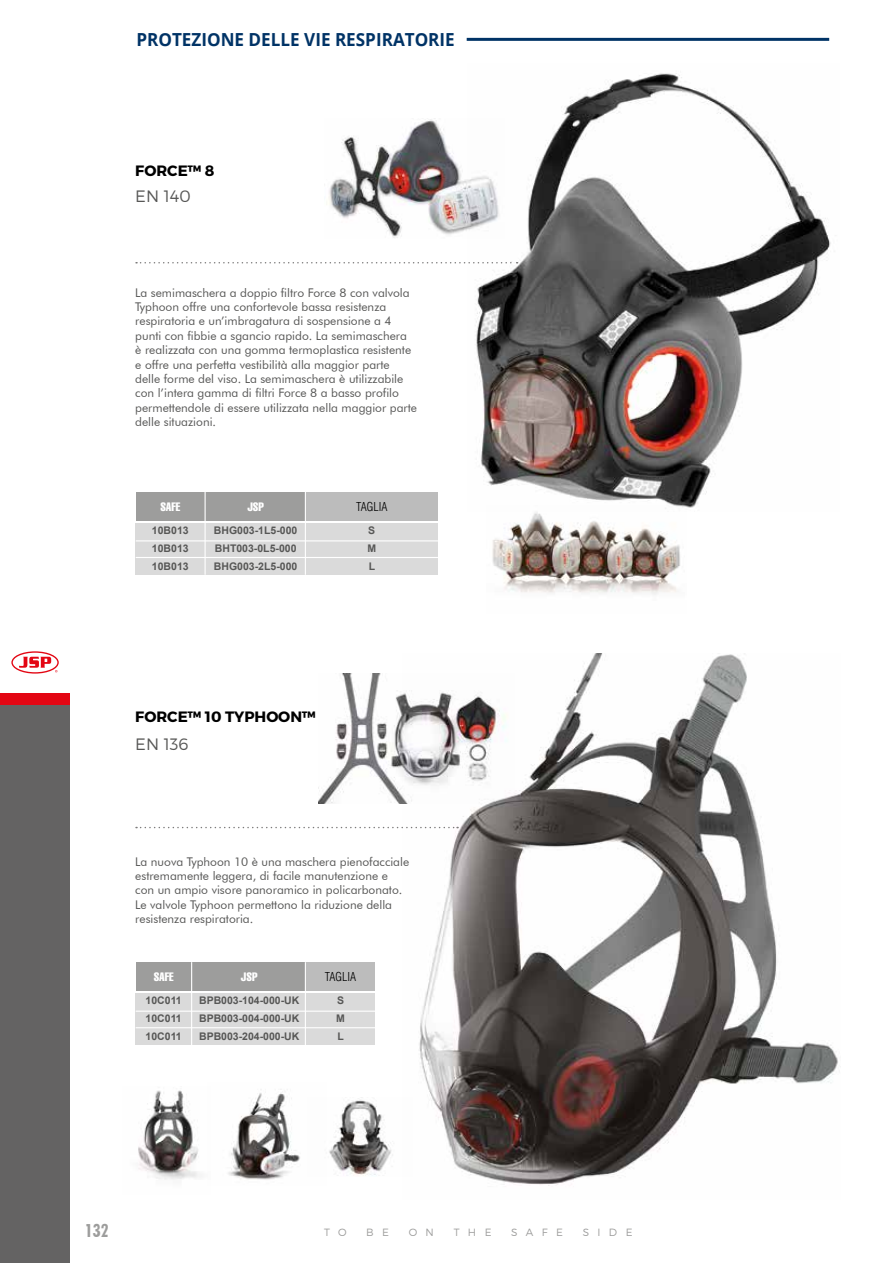
<style>
.page{position:relative;width:893px;height:1263px;background:#fff}
.page>*{position:absolute;margin:0;border:0;box-sizing:border-box;transform-origin:0 0}
.t1{font:700 18px "Open Sans";color:#036;scale:.95 1}
.t2{font:700 condensed 18px "Futura BT";color:#9d9d9c}
.t3{font:300 16.5px "Montserrat";color:#575756}
.t4{font:700 15px "Montserrat";color:#000}
.t5{font:12px/14.4px "Futura BT";color:#575756}
.t6{font:12px "Helvetica LT Std Comp";color:#fff}
.t7{font:300 condensed 12px "Helvetica LT Std";color:#000}
.t8{font:700 10.5px/18px "Arial";color:#575756;text-align:justify}
.t9{font:300 10.5px "Montserrat";letter-spacing:.8em;color:#9d9d9c}
</style>
<div class="page">
<img style="left:406px;top:654px;width:432px;height:532px">
<img style="left:138px;top:1090px;width:60px;height:90px">
<img style="left:228px;top:1089px;width:72px;height:91px">
<img style="left:329px;top:1098px;width:83px;height:78px">
<hr style="left:467px;top:38px;width:362px;height:3px;background:#036">
<img style="left:468px;top:73px;width:363px;height:435px">
<div style="left:282px;top:492px;width:156px;height:28px;background:#bcbcbc"></div>
<div style="left:136px;top:492px;width:170px;height:28px;background:#9d9d9c"></div>
<div style="left:135px;top:523px;width:303px;height:51px;background:#dadada"></div>
<hr style="left:305px;top:492px;width:1px;height:83px;background:#fff">
<hr style="left:136px;top:540px;width:302px;height:1px;background:#fff">
<hr style="left:136px;top:557px;width:302px;height:1px;background:#fff">
<hr style="left:205px;top:492px;width:1px;height:83px;background:#fff">
<div style="left:282px;top:963px;width:93px;height:28px;background:#bcbcbc"></div>
<div style="left:136px;top:963px;width:170px;height:28px;background:#9d9d9c"></div>
<div style="left:135px;top:993px;width:240px;height:51px;background:#dadada"></div>
<hr style="left:305px;top:962px;width:1px;height:83px;background:#fff">
<hr style="left:136px;top:1010px;width:239px;height:2px;background:#fff">
<hr style="left:136px;top:1027px;width:239px;height:1px;background:#fff">
<hr style="left:191px;top:962px;width:1px;height:83px;background:#fff">
<svg style="left:136px;top:262px;width:382px;height:1px"></svg>
<svg style="left:136px;top:827px;width:322px;height:1px"></svg>
<img style="left:486px;top:506px;width:201px;height:89px">
<img style="left:326px;top:118px;width:178px;height:120px">
<img style="left:319px;top:673px;width:196px;height:131px">
<div style="left:0;top:693px;width:70px;height:30px;background:#e30613"></div>
<svg style="left:11px;top:651px;width:48px;height:23px"></svg>
<div style="left:0;top:705px;width:70px;height:558px;background:#646363"></div>
<h1 class="t1" style="left:136px;top:26px;width:337px">PROTEZIONE DELLE VIE RESPIRATORIE</h1>
<p class="t4" style="left:135px;top:161px;width:81px">FORCE™ 8</p>
<h2 class="t3" style="left:135px;top:186px;width:57px">EN 140</h2>
<p class="t5" style="left:135px;top:285px;width:283px">La semimaschera a doppio filtro Force 8 con valvola Typhoon offre una confortevole bassa resistenza respiratoria e un’imbragatura di sospensione a 4 punti con fibbie a sgancio rapido. La semimaschera<br>è realizzata con una gomma termoplastica resistente e offre una perfetta vestibilità alla maggior parte delle forme del viso. La semimaschera è utilizzabile con l’intera gamma di filtri Force 8 a basso profilo permettendole di essere utilizzata nella maggior parte delle situazioni.</p>
<p class="t6" style="left:160px;top:499px;width:22px">SAFE</p>
<p class="t8" style="left:152px;top:522px;width:38px">10B013<br>10B013<br>10B013</p>
<p class="t6" style="left:247px;top:499px;width:18px">JSP</p>
<p class="t7" style="left:356px;top:499px;width:33px">TAGLIA</p>
<p class="t8" style="left:214px;top:522px;width:85px">BHG003-1L5-000<br>BHT003-0L5-000<br>BHG003-2L5-000</p>
<p class="t8" style="left:367px;top:522px;width:10px">S M L</p>
<p class="t4" style="left:135px;top:707px;width:182px">FORCE™ 10 TYPHOON™</p>
<h2 class="t3" style="left:135px;top:734px;width:55px">EN 136</h2>
<p class="t5" style="left:135px;top:854px;width:275px">La nuova Typhoon 10 è una maschera pienofacciale estremamente leggera, di facile manutenzione e con un ampio visore panoramico in policarbonato.<br>Le valvole Typhoon permettono la riduzione della resistenza respiratoria.</p>
<p class="t6" style="left:154px;top:969px;width:22px">SAFE</p>
<p class="t8" style="left:146px;top:992px;width:38px">10C011<br>10C011<br>10C011</p>
<p class="t6" style="left:241px;top:969px;width:18px">JSP</p>
<p class="t7" style="left:325px;top:969px;width:33px">TAGLIA</p>
<p class="t8" style="left:199px;top:992px;width:102px">BPB003-104-000-UK BPB003-004-000-UK BPB003-204-000-UK</p>
<p class="t8" style="left:336px;top:992px;width:10px">S M L</p>
<h1 class="t2" style="left:85px;top:1220px;width:25px">132</h1>
<p class="t9" style="left:324px;top:1225px;width:24px">T O</p>
<p class="t9" style="left:366px;top:1225px;width:24px">B E</p>
<p class="t9" style="left:409px;top:1225px;width:27px">O N</p>
<p class="t9" style="left:454px;top:1225px;width:39px">THE</p>
<p class="t9" style="left:511px;top:1225px;width:53px">SAFE</p>
<p class="t9" style="left:583px;top:1225px;width:51px">SIDE</p>
</div>
